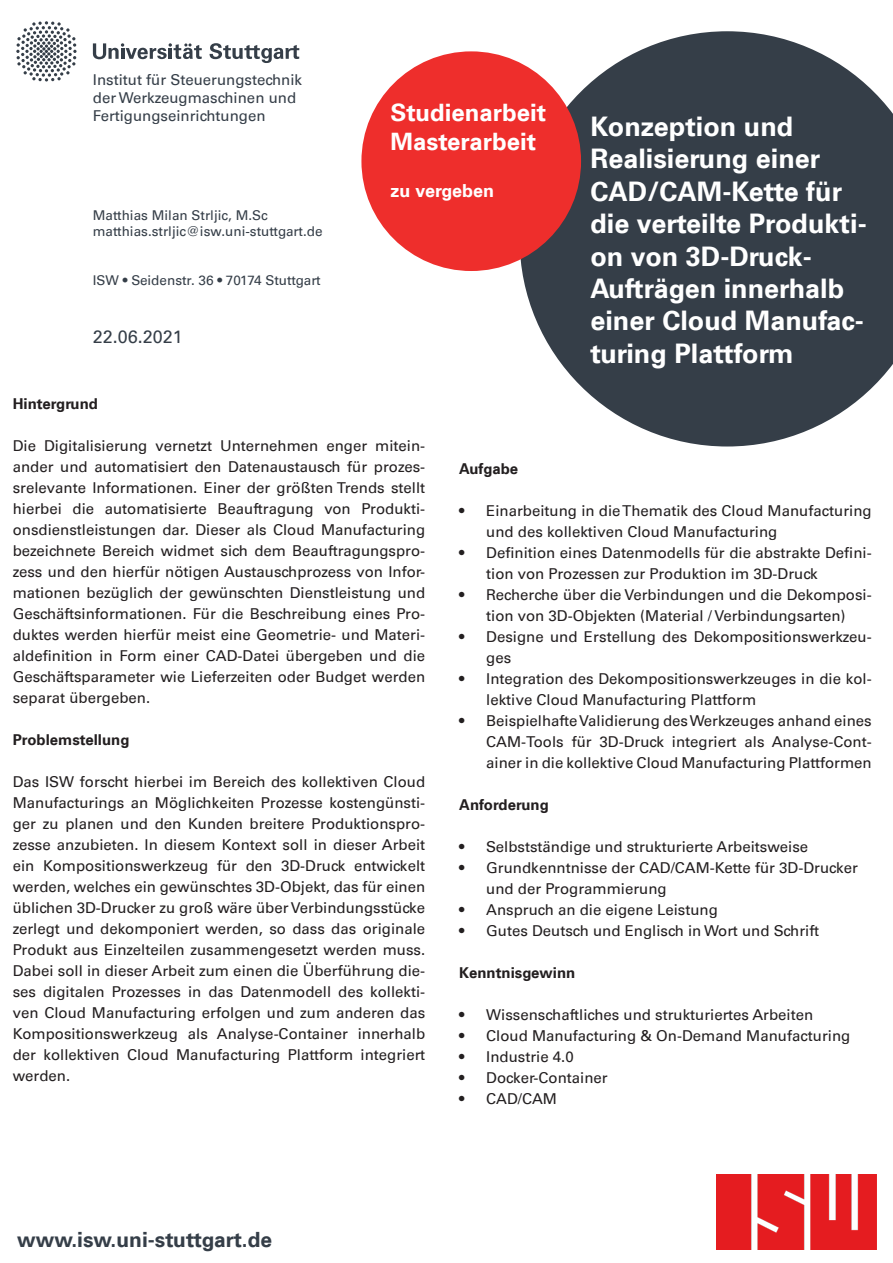
<style>
.page{position:relative;width:893px;height:1263px;background:#fff}
.page>*{position:absolute;margin:0;border:0;box-sizing:border-box;transform-origin:0 0}
.t1{font:27px/32.4px "Universfor Uni S65 Bd";color:#fff}
.t2{font:24px "Universfor Uni S65 Bd";color:#fff}
.t3{font:21px "Universfor Uni S65 Bd";color:#353e48}
.t4{font:18px "Universfor Uni S55 Rm";color:#353e48}
.t5{font:18px "Universfor Uni S65 Bd";color:#fff}
.t6{font:15px/21px "Universfor Uni S55 Rm";color:#231f20}
.t7{font:15px/18px "Universfor Uni S55 Rm";color:#353e48}
.t8{font:15px "Universfor Uni S65 Bd";color:#231f20}
.t9{font:13.5px "Universfor Uni S55 Rm";color:#353e48}
</style>
<div class="page">
<svg style="left:16px;top:21px;width:61px;height:61px"></svg>
<svg style="left:210px;top:43px;width:89px;height:20px"></svg>
<svg style="left:93px;top:43px;width:109px;height:16px"></svg>
<img style="left:717px;top:1174px;width:160px;height:75px">
<svg style="left:520px;top:31px;width:373px;height:415px;fill:#353e48"></svg>
<div style="left:361px;top:51px;width:220px;height:220px;background:#ee2e2c;border-radius:50%"></div>
<p class="t7" style="left:93px;top:70px;width:211px">Institut für Steuerungstechnik</p>
<p class="t7" style="left:93px;top:88px;width:205px">der Werkzeugmaschinen und<br>Fertigungseinrichtungen</p>
<p class="t9" style="left:93px;top:206px;width:176px">Matthias Milan Strljic, M.Sc</p>
<p class="t9" style="left:93px;top:222px;width:231px">matthias.strljic@isw.uni-stuttgart.de</p>
<p class="t9" style="left:93px;top:271px;width:229px">ISW • Seidenstr. 36 • 70174 Stuttgart</p>
<p class="t4" style="left:93px;top:324px;width:92px">22.06.2021</p>
<p class="t2" style="left:390px;top:96px;width:157px">Studienarbeit</p>
<p class="t2" style="left:390px;top:125px;width:147px">Masterarbeit</p>
<p class="t5" style="left:390px;top:178px;width:105px">zu vergeben</p>
<p class="t1" style="left:590px;top:109px;width:278px">Konzeption und<br>Realisierung einer<br>CAD/CAM-Kette für die verteilte Produkti&shy;on von 3D-Druck-<br>Aufträgen innerhalb einer Cloud Manufac&shy;turing Plattform</p>
<p class="t8" style="left:13px;top:393px;width:87px">Hintergrund</p>
<p class="t6" style="left:13px;top:435px;width:414px;text-align:justify">Die Digitalisierung vernetzt Unternehmen enger mitein&shy;ander und automatisiert den Datenaustausch für prozes&shy;srelevante Informationen. Einer der größten Trends stellt hierbei die automatisierte Beauftragung von Produkti&shy;onsdienstleistungen dar. Dieser als Cloud Manufacturing bezeichnete Bereich widmet sich dem Beauftragungspro&shy;zess und den hierfür nötigen Austauschprozess von Infor&shy;mationen bezüglich der gewünschten Dienstleistung und Geschäftsinformationen. Für die Beschreibung eines Pro&shy;duktes werden hierfür meist eine Geometrie- und Materi&shy;aldefinition in Form einer CAD-Datei übergeben und die Geschäftsparameter wie Lieferzeiten oder Budget werden separat übergeben.</p>
<p class="t8" style="left:13px;top:729px;width:118px">Problemstellung</p>
<p class="t6" style="left:13px;top:771px;width:414px;text-align:justify">Das ISW forscht hierbei im Bereich des kollektiven Cloud Manufacturings an Möglichkeiten Prozesse kostengünsti&shy;ger zu planen und den Kunden breitere Produktionspro&shy;zesse anzubieten. In diesem Kontext soll in dieser Arbeit ein Kompositionswerkzeug für den 3D-Druck entwickelt werden, welches ein gewünschtes 3D-Objekt, das für einen üblichen 3D-Drucker zu groß wäre über Verbindungsstücke zerlegt und dekomponiert werden, so dass das originale Produkt aus Einzelteilen zusammengesetzt werden muss.<br>Dabei soll in dieser Arbeit zum einen die Überführung die&shy;ses digitalen Prozesses in das Datenmodell des kollekti&shy;ven Cloud Manufacturing erfolgen und zum anderen das Kompositionswerkzeug als Analyse-Container innerhalb der kollektiven Cloud Manufacturing Plattform integriert werden.</p>
<p class="t8" style="left:459px;top:458px;width:60px">Aufgabe</p>
<p class="t6" style="left:486px;top:499px;width:387px;text-indent:-27px">• Einarbeitung in die Thematik des Cloud Manufacturing und des kollektiven Cloud Manufacturing</p>
<p class="t6" style="left:486px;top:541px;width:387px;text-indent:-27px">• Definition eines Datenmodells für die abstrakte Defini&shy;tion von Prozessen zur Produktion im 3D-Druck</p>
<p class="t6" style="left:459px;top:583px;width:414px;text-align:center">• Recherche über die Verbindungen und die Dekomposi&shy;tion von 3D-Objekten (Material / Verbindungsarten)</p>
<p class="t6" style="left:486px;top:625px;width:387px;text-indent:-27px">• Designe und Erstellung des Dekompositionswerkzeu&shy;ges</p>
<p class="t6" style="left:486px;top:667px;width:387px;text-indent:-27px">• Integration des Dekompositionswerkzeuges in die kol&shy;lektive Cloud Manufacturing Plattform</p>
<p class="t6" style="left:486px;top:709px;width:387px;text-align:justify;text-indent:-27px">• Beispielhafte Validierung des Werkzeuges anhand eines CAM-Tools für 3D-Druck integriert als Analyse-Cont&shy;ainer in die kollektive Cloud Manufacturing Plattformen</p>
<p class="t8" style="left:459px;top:794px;width:91px">Anforderung</p>
<p class="t6" style="left:459px;top:835px;width:350px">• Selbstständige und strukturierte Arbeitsweise</p>
<p class="t6" style="left:486px;top:856px;width:373px;text-indent:-27px">• Grundkenntnisse der CAD/CAM-Kette für 3D-Drucker und der Programmierung</p>
<p class="t6" style="left:459px;top:898px;width:260px">• Anspruch an die eigene Leistung</p>
<p class="t6" style="left:459px;top:919px;width:361px">• Gutes Deutsch und Englisch in Wort und Schrift</p>
<p class="t8" style="left:459px;top:962px;width:118px">Kenntnisgewinn</p>
<p class="t6" style="left:459px;top:1003px;width:356px">• Wissenschaftliches und strukturiertes Arbeiten</p>
<p class="t6" style="left:459px;top:1024px;width:393px">• Cloud Manufacturing &amp; On-Demand Manufacturing</p>
<p class="t6" style="left:459px;top:1045px;width:116px">• Industrie 4.0</p>
<p class="t6" style="left:459px;top:1066px;width:150px">• Docker-Container</p>
<p class="t6" style="left:459px;top:1087px;width:99px">• CAD/CAM</p>
<p class="t3" style="left:17px;top:1225px;width:257px">www.isw.uni-stuttgart.de</p>
</div>
